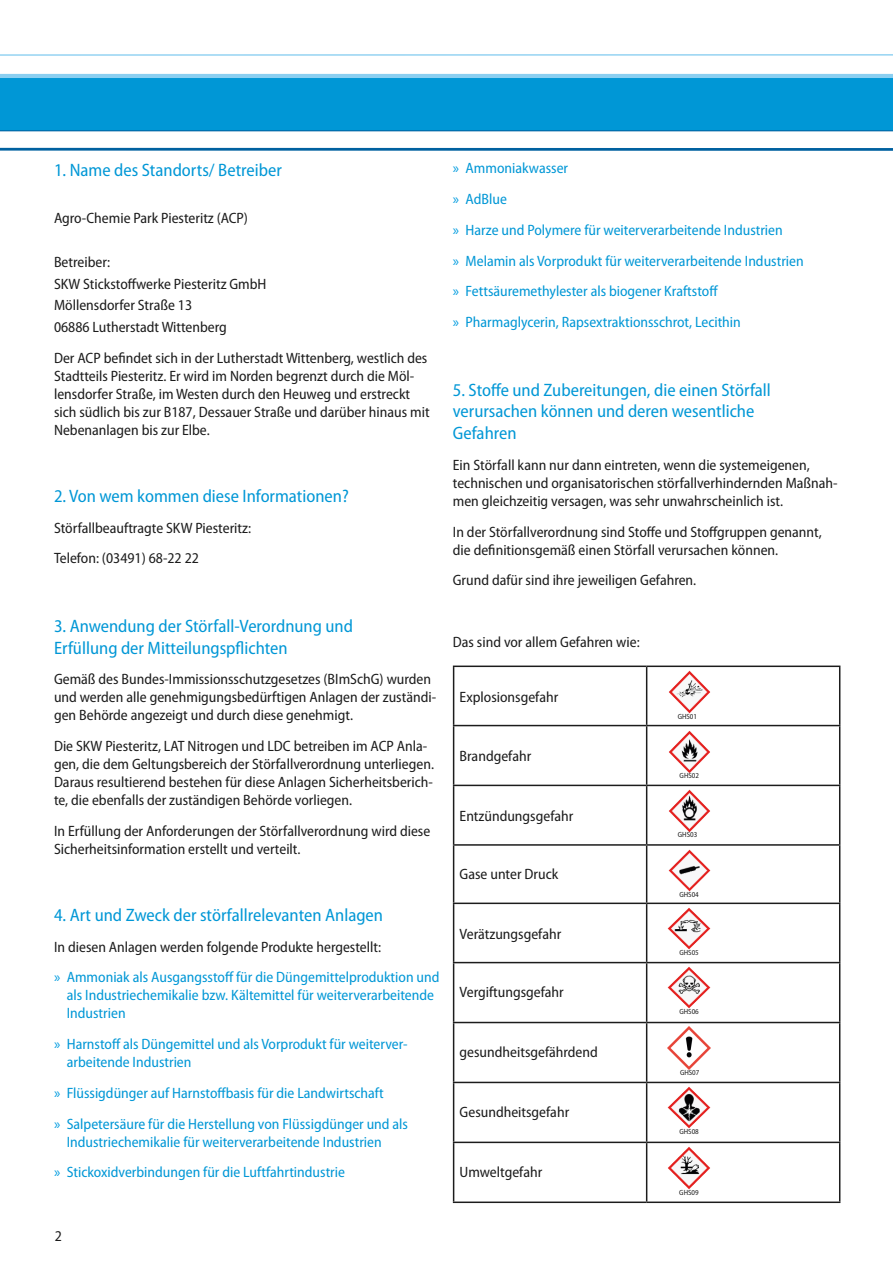
<style>
.page{position:relative;width:893px;height:1263px;background:#fff}
.page>*{position:absolute;margin:0;border:0;box-sizing:border-box;transform-origin:0 0}
.t1{font:semi-condensed 18px/21.6px "Myriad Pro";color:#0097d6}
.t2{font:semi-condensed 15px/18px "Myriad Pro";color:#1c1c1c}
.t3{font:semi-condensed 15px/30.8px "Myriad Pro";color:#0097d6}
.t4{font:semi-condensed 7.5px "Myriad Pro";color:#1c1c1c}
.s1{color:#1c1c1c}
.s2{font-stretch:normal;color:#009ce0}
</style>
<div class="page">
<hr style="left:453px;top:665px;width:194px;height:2px;background:#1c1c1c">
<hr style="left:453px;top:667px;width:1px;height:58px;background:#1c1c1c">
<hr style="left:647px;top:665px;width:193px;height:2px;background:#1c1c1c">
<hr style="left:646px;top:667px;width:1px;height:58px;background:#1c1c1c">
<hr style="left:839px;top:667px;width:1px;height:58px;background:#1c1c1c">
<hr style="left:453px;top:725px;width:194px;height:1px;background:#1c1c1c">
<hr style="left:453px;top:726px;width:1px;height:59px;background:#1c1c1c">
<hr style="left:647px;top:725px;width:193px;height:1px;background:#1c1c1c">
<hr style="left:646px;top:726px;width:1px;height:59px;background:#1c1c1c">
<hr style="left:839px;top:726px;width:1px;height:59px;background:#1c1c1c">
<hr style="left:453px;top:785px;width:194px;height:1px;background:#1c1c1c">
<hr style="left:453px;top:786px;width:1px;height:58px;background:#1c1c1c">
<hr style="left:647px;top:785px;width:193px;height:1px;background:#1c1c1c">
<hr style="left:646px;top:786px;width:1px;height:58px;background:#1c1c1c">
<hr style="left:839px;top:786px;width:1px;height:58px;background:#1c1c1c">
<hr style="left:453px;top:844px;width:194px;height:2px;background:#1c1c1c">
<hr style="left:453px;top:846px;width:1px;height:56px;background:#1c1c1c">
<hr style="left:647px;top:844px;width:193px;height:2px;background:#1c1c1c">
<hr style="left:646px;top:846px;width:1px;height:56px;background:#1c1c1c">
<hr style="left:839px;top:846px;width:1px;height:56px;background:#1c1c1c">
<hr style="left:453px;top:902px;width:194px;height:2px;background:#1c1c1c">
<hr style="left:453px;top:904px;width:1px;height:58px;background:#1c1c1c">
<hr style="left:647px;top:902px;width:193px;height:2px;background:#1c1c1c">
<hr style="left:646px;top:904px;width:1px;height:58px;background:#1c1c1c">
<hr style="left:839px;top:904px;width:1px;height:58px;background:#1c1c1c">
<hr style="left:453px;top:962px;width:194px;height:1px;background:#1c1c1c">
<hr style="left:453px;top:963px;width:1px;height:59px;background:#1c1c1c">
<hr style="left:647px;top:962px;width:193px;height:1px;background:#1c1c1c">
<hr style="left:646px;top:963px;width:1px;height:59px;background:#1c1c1c">
<hr style="left:839px;top:963px;width:1px;height:59px;background:#1c1c1c">
<hr style="left:453px;top:1022px;width:194px;height:1px;background:#1c1c1c">
<hr style="left:453px;top:1023px;width:1px;height:59px;background:#1c1c1c">
<hr style="left:647px;top:1022px;width:193px;height:1px;background:#1c1c1c">
<hr style="left:646px;top:1023px;width:1px;height:59px;background:#1c1c1c">
<hr style="left:839px;top:1023px;width:1px;height:59px;background:#1c1c1c">
<hr style="left:453px;top:1082px;width:194px;height:1px;background:#1c1c1c">
<hr style="left:453px;top:1083px;width:1px;height:58px;background:#1c1c1c">
<hr style="left:647px;top:1082px;width:193px;height:1px;background:#1c1c1c">
<hr style="left:646px;top:1083px;width:1px;height:58px;background:#1c1c1c">
<hr style="left:839px;top:1083px;width:1px;height:58px;background:#1c1c1c">
<hr style="left:453px;top:1141px;width:194px;height:2px;background:#1c1c1c">
<hr style="left:453px;top:1143px;width:1px;height:58px;background:#1c1c1c">
<hr style="left:647px;top:1141px;width:193px;height:2px;background:#1c1c1c">
<hr style="left:646px;top:1143px;width:1px;height:58px;background:#1c1c1c">
<hr style="left:839px;top:1143px;width:1px;height:58px;background:#1c1c1c">
<hr style="left:453px;top:1201px;width:194px;height:2px;background:#1c1c1c">
<hr style="left:647px;top:1201px;width:193px;height:2px;background:#1c1c1c">
<div style="left:0;top:77px;width:893px;height:54px;background:#0097d6"></div>
<hr style="left:0;top:54px;width:893px;height:2px;background:#8bcff1">
<hr style="left:0;top:74px;width:893px;height:4px;background:#8bcff1">
<hr style="left:0;top:130px;width:893px;height:1px;background:#0061a0">
<hr style="left:0;top:148px;width:893px;height:3px;background:#0061a0">
<img style="left:668px;top:967px;width:42px;height:41px">
<img style="left:668px;top:908px;width:42px;height:42px">
<img style="left:669px;top:789px;width:41px;height:43px">
<img style="left:669px;top:670px;width:42px;height:43px">
<img style="left:669px;top:731px;width:41px;height:42px">
<img style="left:668px;top:1147px;width:42px;height:42px">
<img style="left:668px;top:1087px;width:42px;height:41px">
<img style="left:668px;top:849px;width:42px;height:42px">
<img style="left:668px;top:1026px;width:42px;height:43px">
<p class="t1" style="left:54px;top:158px;width:229px">1. Name des Standorts/ Betreiber</p>
<p class="t2" style="left:54px;top:209px;width:196px">Agro-Chemie Park Piesteritz (ACP)</p>
<p class="t2" style="left:54px;top:251px;width:214px;line-height:21.8px">Betreiber:<br>SKW Stickstoffwerke Piesteritz GmbH<br>Möllensdorfer Straße 13<br>06886 Lutherstadt Wittenberg</p>
<p class="t2" style="left:54px;top:349px;width:377px">Der ACP befindet sich in der Lutherstadt Wittenberg, westlich des Stadtteils Piesteritz. Er wird im Norden begrenzt durch die Möl&shy;lensdorfer Straße, im Westen durch den Heuweg und erstreckt sich südlich bis zur B187, Dessauer Straße und darüber hinaus mit Nebenanlagen bis zur Elbe.</p>
<p class="t1" style="left:54px;top:485px;width:296px">2. Von wem kommen diese Informationen?</p>
<p class="t2" style="left:54px;top:512px;width:199px;line-height:30.8px">Störfallbeauftragte SKW Piesteritz:<br>Telefon: (03491) 68-22 22</p>
<p class="t1" style="left:54px;top:615px;width:301px">3. Anwendung der Störfall-Verordnung und<br>Erfüllung der Mitteilungspflichten</p>
<p class="t2" style="left:54px;top:670px;width:384px">Gemäß des Bundes-Immissionsschutzgesetzes (BImSchG) wurden und werden alle genehmigungsbedürftigen Anlagen der zuständi&shy;gen Behörde angezeigt und durch diese genehmigt.</p>
<p class="t2" style="left:54px;top:737px;width:382px">Die SKW Piesteritz, LAT Nitrogen und LDC betreiben im ACP Anla&shy;gen, die dem Geltungsbereich der Störfallverordnung unterliegen.<br>Daraus resultierend bestehen für diese Anlagen Sicherheitsberich&shy;te, die ebenfalls der zuständigen Behörde vorliegen.</p>
<p class="t2" style="left:54px;top:822px;width:378px">In Erfüllung der Anforderungen der Störfallverordnung wird diese<br>Sicherheitsinformation erstellt und verteilt.</p>
<p class="t1" style="left:54px;top:904px;width:331px">4. Art und Zweck der störfallrelevanten Anlagen</p>
<p class="t3" style="left:54px;top:931px;width:387px"><span class="s1">In diesen Anlagen werden folgende Produkte hergestellt:<br></span><span class="s2">»</span> Ammoniak als Ausgangsstoff für die Düngemittelproduktion und</p>
<p class="t3" style="left:67px;top:986px;width:369px;line-height:18px">als Industriechemikalie bzw. Kältemittel für weiterverarbeitende<br>Industrien</p>
<p class="t3" style="left:67px;top:1035px;width:342px;line-height:18px;text-indent:-13px"><span class="s2">»</span> Harnstoff als Düngemittel und als Vorprodukt für weiterver&shy;arbeitende Industrien</p>
<p class="t3" style="left:54px;top:1077px;width:356px"><span class="s2">»</span> Flüssigdünger auf Harnstoffbasis für die Landwirtschaft<br><span class="s2">»</span> Salpetersäure für die Herstellung von Flüssigdünger und als</p>
<p class="t3" style="left:54px;top:1126px;width:329px;text-indent:13px">Industriechemikalie für weiterverarbeitende Industrien <span class="s2">»</span> Stickoxidverbindungen für die Luftfahrtindustrie</p>
<p class="t2" style="left:55px;top:1226px;width:9px">2</p>
<p class="t3" style="left:453px;top:153px;width:352px"><span class="s2">»</span> Ammoniakwasser<br><span class="s2">»</span> AdBlue<br><span class="s2">»</span> Harze und Polymere für weiterverarbeitende Industrien<br><span class="s2">»</span> Melamin als Vorprodukt für weiterverarbeitende Industrien <span class="s2">»</span> Fettsäuremethylester als biogener Kraftstoff<br><span class="s2">»</span> Pharmaglycerin, Rapsextraktionsschrot, Lecithin</p>
<p class="t1" style="left:453px;top:379px;width:320px">5. Stoffe und Zubereitungen, die einen Störfall verursachen können und deren wesentliche<br>Gefahren</p>
<p class="t2" style="left:453px;top:455px;width:386px">Ein Störfall kann nur dann eintreten, wenn die systemeigenen, technischen und organisatorischen störfallverhindernden Maßnah&shy;men gleichzeitig versagen, was sehr unwahrscheinlich ist.</p>
<p class="t2" style="left:453px;top:522px;width:370px">In der Störfallverordnung sind Stoffe und Stoffgruppen genannt, die definitionsgemäß einen Störfall verursachen können.</p>
<p class="t2" style="left:453px;top:571px;width:245px">Grund dafür sind ihre jeweiligen Gefahren.</p>
<p class="t2" style="left:453px;top:632px;width:188px">Das sind vor allem Gefahren wie:</p>
<p class="t2" style="left:460px;top:687px;width:100px">Explosionsgefahr</p>
<p class="t2" style="left:460px;top:746px;width:73px">Brandgefahr</p>
<p class="t2" style="left:460px;top:806px;width:115px">Entzündungsgefahr</p>
<p class="t2" style="left:460px;top:865px;width:100px">Gase unter Druck</p>
<p class="t2" style="left:460px;top:924px;width:103px">Verätzungsgefahr</p>
<p class="t2" style="left:460px;top:983px;width:106px">Vergiftungsgefahr</p>
<p class="t2" style="left:460px;top:1043px;width:140px">gesundheitsgefährdend</p>
<p class="t2" style="left:460px;top:1102px;width:111px">Gesundheitsgefahr</p>
<p class="t2" style="left:460px;top:1162px;width:84px">Umweltgefahr</p>
<p class="t4" style="left:678px;top:711px;width:21px">GHS01</p>
<p class="t4" style="left:680px;top:771px;width:21px">GHS02</p>
<p class="t4" style="left:678px;top:830px;width:21px">GHS03</p>
<p class="t4" style="left:679px;top:890px;width:21px">GHS04</p>
<p class="t4" style="left:679px;top:948px;width:21px">GHS05</p>
<p class="t4" style="left:679px;top:1007px;width:21px">GHS06</p>
<p class="t4" style="left:680px;top:1068px;width:21px">GHS07</p>
<p class="t4" style="left:679px;top:1127px;width:21px">GHS08</p>
<p class="t4" style="left:679px;top:1187px;width:21px">GHS09</p>
</div>
